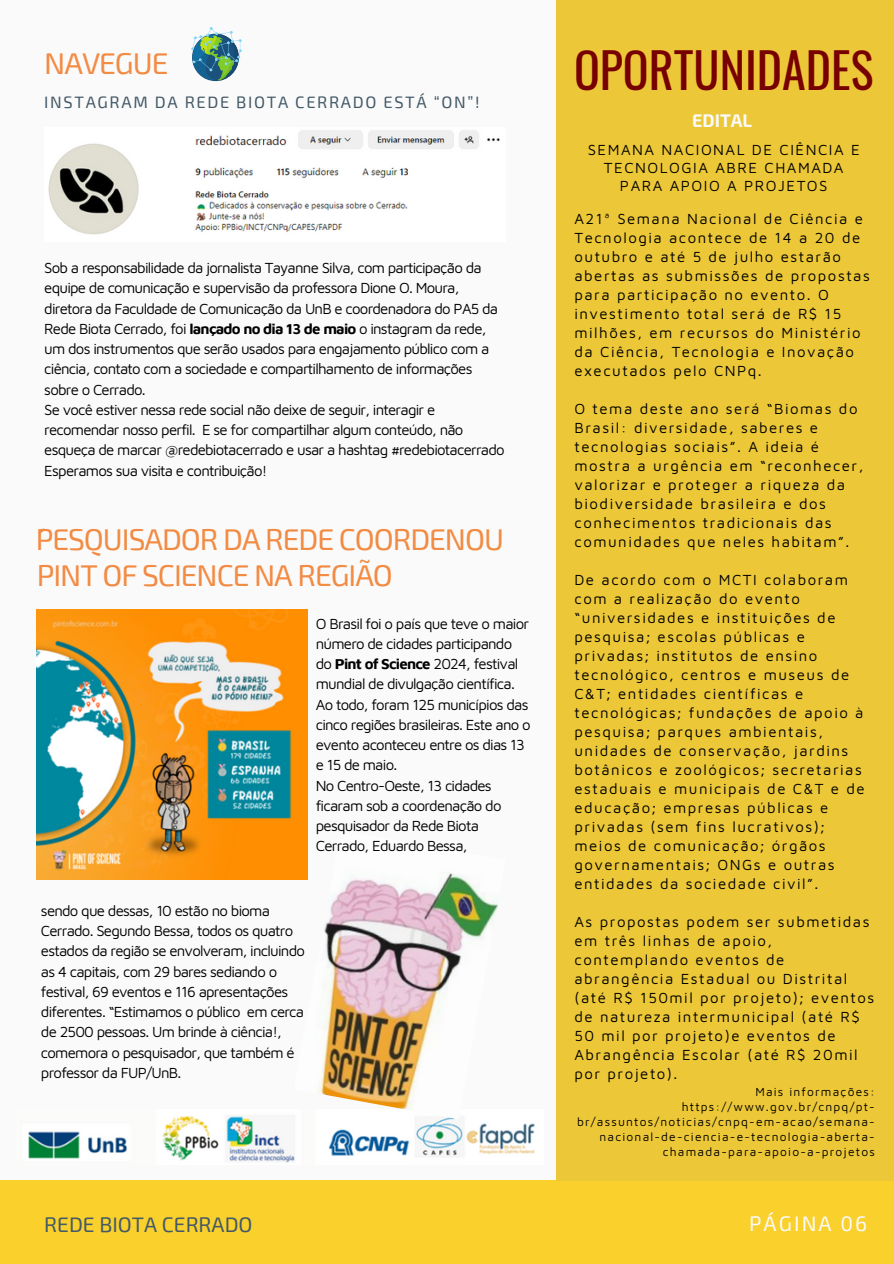
<style>
.page{position:relative;width:894px;height:1264px;background:#fff}
.page>*{position:absolute;margin:0;border:0;box-sizing:border-box;transform-origin:0 0}
.t1{font:48px "Oswald";color:#700}
.t2{font:30px/36px "Exo 2";letter-spacing:-.035em;color:#f28b43}
.t3{font:21px "Exo 2";color:#435967}
.t4{font:21px "Exo 2";letter-spacing:.1em;color:#fafafa}
.t5{font:700 18px "Exo 2";color:#fafafa}
.t6{font:16.5px "Exo 2";letter-spacing:.1em;color:#435967}
.t7{font:15px/19px "Maven Pro";letter-spacing:.1em;color:#000}
.t8{font:15px/20.2px "Maven Pro";letter-spacing:-.05em;color:#000}
.t9{font:12px/15px "Maven Pro";letter-spacing:.1em;color:#000;text-align:right}
.s1{font-weight:700}
</style>
<div class="page">
<div style="left:0;top:0;width:893px;height:1263px;background:#fafafa"></div>
<div style="left:0;top:1180px;width:893px;height:83px;background:#fad02c"></div>
<div style="left:556px;top:0;width:337px;height:1180px;background:#ecc737"></div>
<img style="left:28px;top:1116px;width:507px;height:47px">
<img style="left:48px;top:131px;width:452px;height:104px">
<img style="left:293px;top:830px;width:212px;height:289px">
<svg style="left:191px;top:27px;width:51px;height:54px"></svg>
<img style="left:36px;top:609px;width:271px;height:270px">
<p class="t2" style="left:44px;top:44px;width:126px">NAVEGUE</p>
<p class="t6" style="left:44px;top:91px;width:437px">INSTAGRAM DA REDE BIOTA CERRADO ESTÁ “ON”!</p>
<p class="t8" style="left:44px;top:257px;width:455px">Sob a responsabilidade da jornalista Tayanne Silva, com participação da equipe de comunicação e supervisão da professora Dione O. Moura, diretora da Faculdade de Comunicação da UnB e coordenadora do PA5 da Rede Biota Cerrado, foi <span class="s1">lançado no dia 13 de maio</span> o instagram da rede, um dos instrumentos que serão usados para engajamento público com a ciência, contato com a sociedade e compartilhamento de informações sobre o Cerrado.</p>
<h2 class="t8" style="left:44px;top:399px;width:462px">Se você estiver nessa rede social não deixe de seguir, interagir e recomendar nosso perfil. E se for compartilhar algum conteúdo, não esqueça de marcar @redebiotacerrado e usar a hashtag #redebiotacerrado</h2>
<p class="t8" style="left:44px;top:460px;width:224px">Esperamos sua visita e contribuição!</p>
<p class="t2" style="left:36px;top:520px;width:469px">P´ ESQUISADOR DA REDE COORDENOU<br>PINT OF SCIENCE NA REGIÃO</p>
<p class="t8" style="left:316px;top:612px;width:216px">O Brasil foi o país que teve o maior número de cidades participando do <span class="s1">Pint of Science</span> 2024, festival mundial de divulgação científica.<br>Ao todo, foram 125 municípios das cinco regiões brasileiras. Este ano o evento aconteceu entre os dias 13 e 15 de maio.</p>
<p class="t8" style="left:316px;top:774px;width:187px">No Centro-Oeste, 13 cidades ficaram sob a coordenação do pesquisador da Rede Biota<br>Cerrado, Eduardo Bessa,</p>
<p class="t8" style="left:41px;top:900px;width:265px">sendo que dessas, 10 estão no bioma Cerrado. Segundo Bessa, todos os quatro estados da região se envolveram, incluindo as 4 capitais, com 29 bares sediando o festival, 69 eventos e 116 apresentações diferentes. “Estimamos o público em cerca de 2500 pessoas. Um brinde à ciência!, comemora o pesquisador, que também é professor da FUP/UnB.</p>
<p class="t1" style="left:574px;top:33px;width:301px">OPORTUNIDADES</p>
<h2 class="t5" style="left:692px;top:109px;width:61px">EDITAL</h2>
<h5 class="t7" style="left:587px;top:141px;width:273px;line-height:18px;text-align:center">SEMANA NACIONAL DE CIÊNCIA E<br>TECNOLOGIA ABRE CHAMADA<br>PARA APOIO A PROJETOS</h5>
<p class="t7" style="left:574px;top:208px;width:297px">A21ª Semana Nacional de Ciência e<br>Tecnologia acontece de 14 a 20 de outubro e até 5 de julho estarão abertas as submissões de propostas para participação no evento. O investimento total será de R$ 15 milhões, em recursos do Ministério da Ciência, Tecnologia e Inovação executados pelo CNPq.</p>
<p class="t7" style="left:574px;top:398px;width:290px">O tema deste ano será “Biomas do<br>Brasil: diversidade, saberes e tecnologias sociais”. A ideia é mostra a urgência em “reconhecer, valorizar e proteger a riqueza da biodiversidade brasileira e dos conhecimentos tradicionais das comunidades que neles habitam”.</p>
<p class="t7" style="left:574px;top:569px;width:291px">De acordo com o MCTI colaboram com a realização do evento “universidades e instituições de pesquisa; escolas públicas e privadas; institutos de ensino tecnológico, centros e museus de<br>C&amp;T; entidades científicas e tecnológicas; fundações de apoio à pesquisa; parques ambientais, unidades de conservação, jardins botânicos e zoológicos; secretarias estaduais e municipais de C&amp;T e de educação; empresas públicas e privadas (sem fins lucrativos); meios de comunicação; órgãos governamentais; ONGs e outras entidades da sociedade civil”.</p>
<p class="t7" style="left:574px;top:911px;width:301px">As propostas podem ser submetidas em três linhas de apoio, contemplando eventos de abrangência Estadual ou Distrital (até R$ 150mil por projeto); eventos de natureza intermunicipal (até R$<br>50 mil por projeto)e eventos de<br>Abrangência Escolar (até R$ 20mil por projeto).</p>
<p class="t9" style="left:577px;top:1083px;width:299px">Mais informações: https://www.gov.br/cnpq/pt&shy;br/assuntos/noticias/cnpq-em-acao/semana&shy;nacional-de-ciencia-e-tecnologia-aberta&shy;chamada-para-apoio-a-projetos</p>
<h4 class="t3" style="left:44px;top:1210px;width:210px">REDE BIOTA CERRADO</h4>
<h6 class="t4" style="left:749px;top:1209px;width:120px">PÁGINA 06</h6>
</div>
